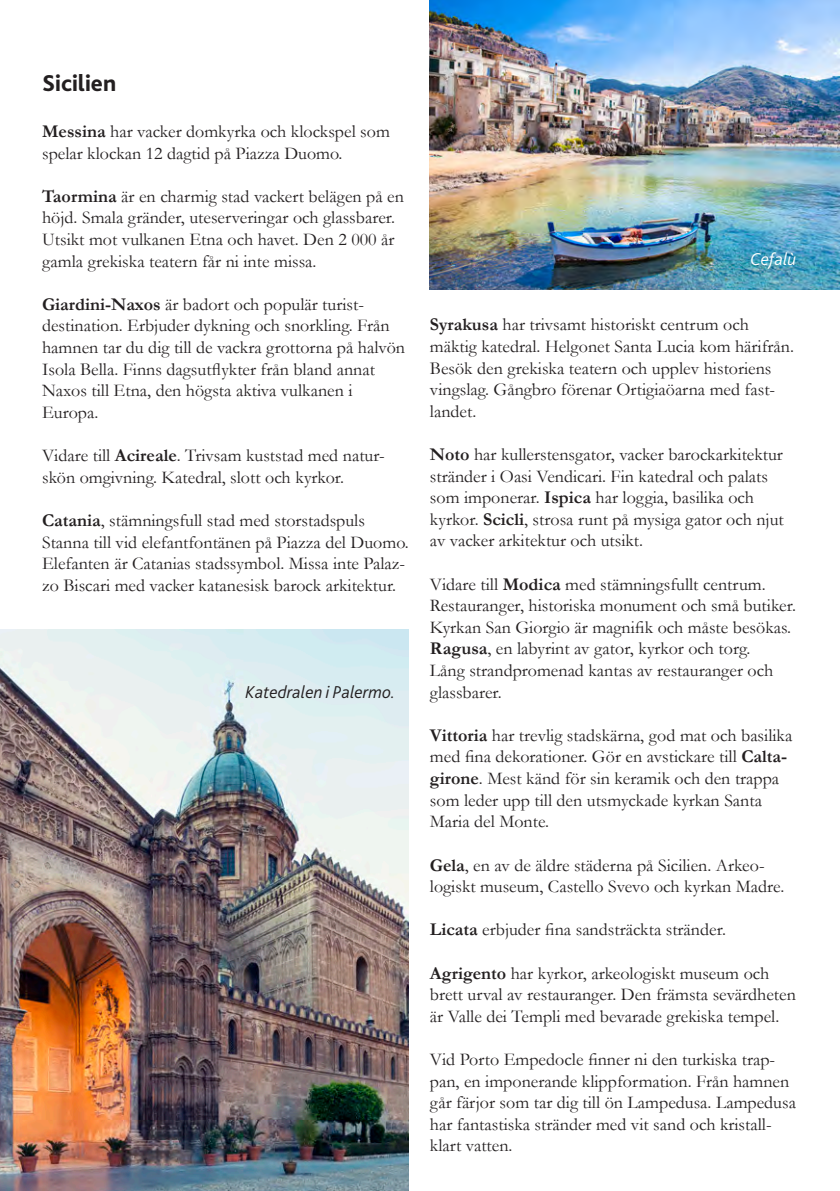
<style>
.page{position:relative;width:840px;height:1191px;background:#fff}
.page>*{position:absolute;margin:0;border:0;box-sizing:border-box;transform-origin:0 0}
.t1{font:800 24px "Bliss 2";color:#231f20}
.t2{font:18px/21.6px "Garamond";color:#231f20}
.t3{font:italic 300 18px "Bliss 2";color:#231f20}
.t4{font:italic 300 18px "Bliss 2";color:#fff}
.s1{font-weight:700}
</style>
<div class="page">
<img style="left:429px;top:0;width:410px;height:289px">
<img style="left:0;top:629px;width:408px;height:562px">
<h1 class="t1" style="left:42px;top:68px;width:75px">Sicilien</h1>
<p class="t2" style="left:42px;top:120px;width:349px"><span class="s1">Messina</span> har vacker domkyrka och klockspel som spelar klockan 12 dagtid på Piazza Duomo.</p>
<p class="t2" style="left:42px;top:185px;width:363px"><span class="s1">Taormina</span> är en charmig stad vackert belägen på en höjd. Smala gränder, uteserveringar och glassbarer.<br>Utsikt mot vulkanen Etna och havet. Den 2 000 år gamla grekiska teatern får ni inte missa.</p>
<p class="t2" style="left:42px;top:293px;width:364px"><span class="s1">Giardini-Naxos</span> är badort och populär turist&shy;destination. Erbjuder dykning och snorkling. Från hamnen tar du dig till de vackra grottorna på halvön Isola Bella. Finns dagsutflykter från bland annat Naxos till Etna, den högsta aktiva vulkanen i Europa.</p>
<p class="t2" style="left:42px;top:444px;width:344px">Vidare till <span class="s1">Acireale</span>. Trivsam kuststad med natur&shy;skön omgivning. Katedral, slott och kyrkor.</p>
<p class="t2" style="left:42px;top:509px;width:368px"><span class="s1">Catania</span>, stämningsfull stad med storstadspuls Stanna till vid elefantfontänen på Piazza del Duomo.<br>Elefanten är Catanias stadssymbol. Missa inte Palaz&shy;zo Biscari med vacker katanesisk barock arkitektur.</p>
<p class="t3" style="left:245px;top:681px;width:151px">Katedralen i Palermo.</p>
<p class="t4" style="left:750px;top:248px;width:48px">Cefalù</p>
<p class="t2" style="left:429px;top:313px;width:365px"><span class="s1">Syrakusa</span> har trivsamt historiskt centrum och mäktig katedral. Helgonet Santa Lucia kom härifrån.<br>Besök den grekiska teatern och upplev historiens vingslag. Gångbro förenar Ortigiaöarna med fast&shy;landet.</p>
<p class="t2" style="left:429px;top:443px;width:355px"><span class="s1">Noto</span> har kullerstensgator, vacker barockarkitektur stränder i Oasi Vendicari. Fin katedral och palats som imponerar. <span class="s1">Ispica</span> har loggia, basilika och kyrkor. <span class="s1">Scicli</span>, strosa runt på mysiga gator och njut av vacker arkitektur och utsikt.</p>
<p class="t2" style="left:429px;top:572px;width:367px">Vidare till <span class="s1">Modica</span> med stämningsfullt centrum.<br>Restauranger, historiska monument och små butiker.<br>Kyrkan San Giorgio är magnifik och måste besökas.<br><span class="s1">Ragusa</span>, en labyrint av gator, kyrkor och torg.<br>Lång strandpromenad kantas av restauranger och glassbarer.</p>
<p class="t2" style="left:429px;top:724px;width:364px"><span class="s1">Vittoria</span> har trevlig stadskärna, god mat och basilika med fina dekorationer. Gör en avstickare till <span class="s1">Calta&shy;girone</span>. Mest känd för sin keramik och den trappa som leder upp till den utsmyckade kyrkan Santa Maria del Monte.</p>
<p class="t2" style="left:429px;top:853px;width:356px"><span class="s1">Gela</span>, en av de äldre städerna på Sicilien. Arkeo&shy;logiskt museum, Castello Svevo och kyrkan Madre.</p>
<p class="t2" style="left:429px;top:918px;width:297px"><span class="s1">Licata</span> erbjuder fina sandsträckta stränder.</p>
<p class="t2" style="left:429px;top:961px;width:367px"><span class="s1">Agrigento</span> har kyrkor, arkeologiskt museum och brett urval av restauranger. Den främsta sevärdheten är Valle dei Templi med bevarade grekiska tempel.</p>
<p class="t2" style="left:429px;top:1048px;width:367px">Vid Porto Empedocle finner ni den turkiska trap&shy;pan, en imponerande klippformation. Från hamnen går färjor som tar dig till ön Lampedusa. Lampedusa har fantastiska stränder med vit sand och kristall&shy;klart vatten.</p>
</div>
